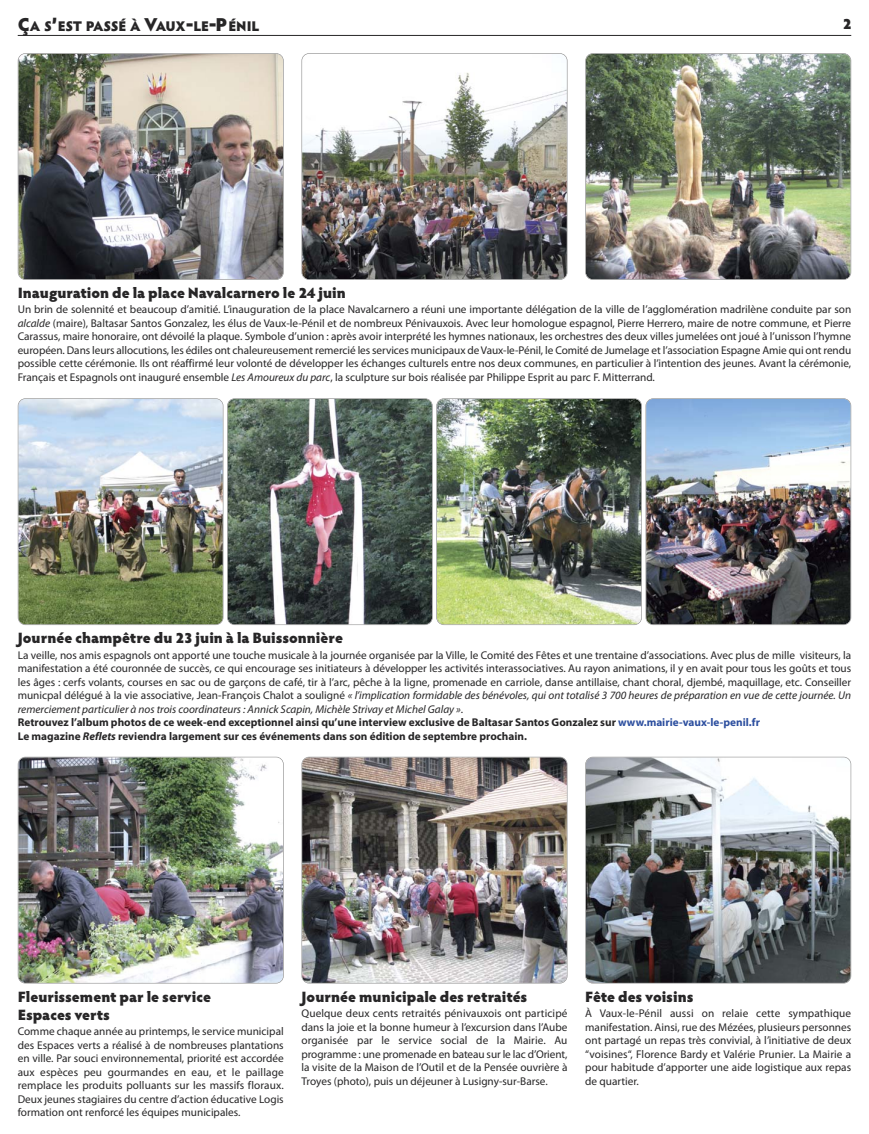
<style>
.page{position:relative;width:869px;height:1134px;background:#fff}
.page>*{position:absolute;margin:0;border:0;box-sizing:border-box;transform-origin:0 0}
.t1{font:900 15px/18px "Hypatia Sans Pro";color:#272627}
.t2{font:900 14px "Hypatia Sans Pro";letter-spacing:-.015em;color:#272627}
.t3{font:11.25px/13.5px "Myriad Pro";color:#272627;text-align:justify}
.s1{font-size:18.75px}
.s2{font-style:italic}
.s3{font-weight:700}
.s4{font-weight:700;color:#2d4f9f}
.s5{font-weight:700;font-style:italic}
</style>
<div class="page">
<hr style="left:18px;top:35px;width:832px;height:1px;background:#272627">
<img style="left:18px;top:54px;width:265px;height:225px;border-radius:7px">
<div style="left:18px;top:53px;width:265px;height:227px;border:1px solid #939393;border-radius:8px"></div>
<img style="left:302px;top:54px;width:264px;height:225px;border-radius:7px">
<div style="left:301px;top:53px;width:266px;height:227px;border:1px solid #939393;border-radius:8px"></div>
<img style="left:585px;top:54px;width:265px;height:225px;border-radius:7px">
<div style="left:585px;top:53px;width:265px;height:227px;border:1px solid #939393;border-radius:8px"></div>
<img style="left:18px;top:399px;width:205px;height:225px;border-radius:7px">
<div style="left:18px;top:398px;width:205px;height:227px;border:1px solid #939393;border-radius:8px"></div>
<img style="left:227px;top:399px;width:205px;height:225px;border-radius:7px">
<div style="left:227px;top:398px;width:205px;height:227px;border:1px solid #939393;border-radius:8px"></div>
<img style="left:436px;top:399px;width:205px;height:225px;border-radius:7px">
<div style="left:436px;top:398px;width:205px;height:227px;border:1px solid #939393;border-radius:8px"></div>
<img style="left:646px;top:399px;width:204px;height:225px;border-radius:7px">
<div style="left:645px;top:398px;width:205px;height:227px;border:1px solid #939393;border-radius:8px"></div>
<img style="left:18px;top:757px;width:265px;height:226px;border-radius:7px">
<div style="left:18px;top:757px;width:265px;height:226px;border:1px solid #939393;border-radius:8px"></div>
<img style="left:302px;top:757px;width:264px;height:226px;border-radius:7px">
<div style="left:301px;top:757px;width:266px;height:226px;border:1px solid #939393;border-radius:8px"></div>
<img style="left:585px;top:757px;width:265px;height:226px;border-radius:7px">
<div style="left:585px;top:757px;width:265px;height:226px;border:1px solid #939393;border-radius:8px"></div>
<p class="t2" style="left:18px;top:20px;width:243px"><span class="s1">Ç</span>A S<span class="s1">’</span>EST PASSÉ À <span class="s1">V</span>AUX<span class="s1">-</span>LE<span class="s1">-P</span>ÉNIL</p>
<h1 class="t1" style="left:842px;top:15px;width:10px">2</h1>
<h1 class="t1" style="left:18px;top:285px;width:329px">Inauguration de la place Navalcarnero le 24 juin</h1>
<p class="t3" style="left:18px;top:304px;width:834px">Un brin de solennité et beaucoup d’amitié. L’inauguration de la place Navalcarnero a réuni une importante délégation de la ville de l’agglomération madrilène conduite par son <span class="s2">alcalde</span> (maire), Baltasar Santos Gonzalez, les élus de Vaux-le-Pénil et de nombreux Pénivauxois. Avec leur homologue espagnol, Pierre Herrero, maire de notre commune, et Pierre Carassus, maire honoraire, ont dévoilé la plaque. Symbole d’union : après avoir interprété les hymnes nationaux, les orchestres des deux villes jumelées ont joué à l’unisson l’hymne européen. Dans leurs allocutions, les édiles ont chaleureusement remercié les services municipaux de Vaux-le-Pénil, le Comité de Jumelage et l’association Espagne Amie qui ont rendu possible cette cérémonie. Ils ont réaffirmé leur volonté de développer les échanges culturels entre nos deux communes, en particulier à l’intention des jeunes. Avant la cérémonie, Français et Espagnols ont inauguré ensemble <span class="s2">Les Amoureux du parc</span>, la sculpture sur bois réalisée par Philippe Esprit au parc F. Mitterrand.</p>
<h1 class="t1" style="left:18px;top:630px;width:326px">Journée champêtre du 23 juin à la Buissonnière</h1>
<p class="t3" style="left:18px;top:649px;width:834px;text-align:left">La veille, nos amis espagnols ont apporté une touche musicale à la journée organisée par la Ville, le Comité des Fêtes et une trentaine d’associations. Avec plus de mille visiteurs, la manifestation a été couronnée de succès, ce qui encourage ses initiateurs à développer les activités interassociatives. Au rayon animations, il y en avait pour tous les goûts et tous les âges : cerfs volants, courses en sac ou de garçons de café, tir à l’arc, pêche à la ligne, promenade en carriole, danse antillaise, chant choral, djembé, maquillage, etc. Conseiller municpal délégué à la vie associative, Jean-François Chalot a souligné <span class="s2">« l’implication formidable des bénévoles, qui ont totalisé 3 700 heures de préparation en vue de cette journée. Un remerciement particulier à nos trois coordinateurs : Annick Scapin, Michèle Strivay et Michel Galay »</span>.<br><span class="s3">Retrouvez l’album photos de ce week-end exceptionnel ainsi qu’une interview exclusive de Baltasar Santos Gonzalez sur</span> <span class="s4">www.mairie-vaux-le-penil.fr<br></span><span class="s3">Le magazine</span> <span class="s5">Reflets</span> <span class="s3">reviendra largement sur ces événements dans son édition de septembre prochain.</span></p>
<h1 class="t1" style="left:18px;top:988px;width:195px">Fleurissement par le service<br>Espaces verts</h1>
<p class="t3" style="left:18px;top:1025px;width:267px">Comme chaque année au printemps, le service municipal des Espaces verts a réalisé à de nombreuses plantations en ville. Par souci environnemental, priorité est accordée aux espèces peu gourmandes en eau, et le paillage remplace les produits polluants sur les massifs floraux.<br>Deux jeunes stagiaires du centre d’action éducative Logis formation ont renforcé les équipes municipales.</p>
<h1 class="t1" style="left:301px;top:988px;width:227px">Journée municipale des retraités</h1>
<p class="t3" style="left:301px;top:1007px;width:267px">Quelque deux cents retraités pénivauxois ont participé dans la joie et la bonne humeur à l’excursion dans l’Aube organisée par le service social de la Mairie. Au programme : une promenade en bateau sur le lac d’Orient, la visite de la Maison de l’Outil et de la Pensée ouvrière à Troyes (photo), puis un déjeuner à Lusigny-sur-Barse.</p>
<h1 class="t1" style="left:585px;top:988px;width:110px">Fête des voisins</h1>
<p class="t3" style="left:585px;top:1007px;width:267px">À Vaux-le-Pénil aussi on relaie cette sympathique manifestation. Ainsi, rue des Mézées, plusieurs personnes ont partagé un repas très convivial, à l’initiative de deux “voisines“, Florence Bardy et Valérie Prunier. La Mairie a pour habitude d’apporter une aide logistique aux repas de quartier.</p>
</div>
